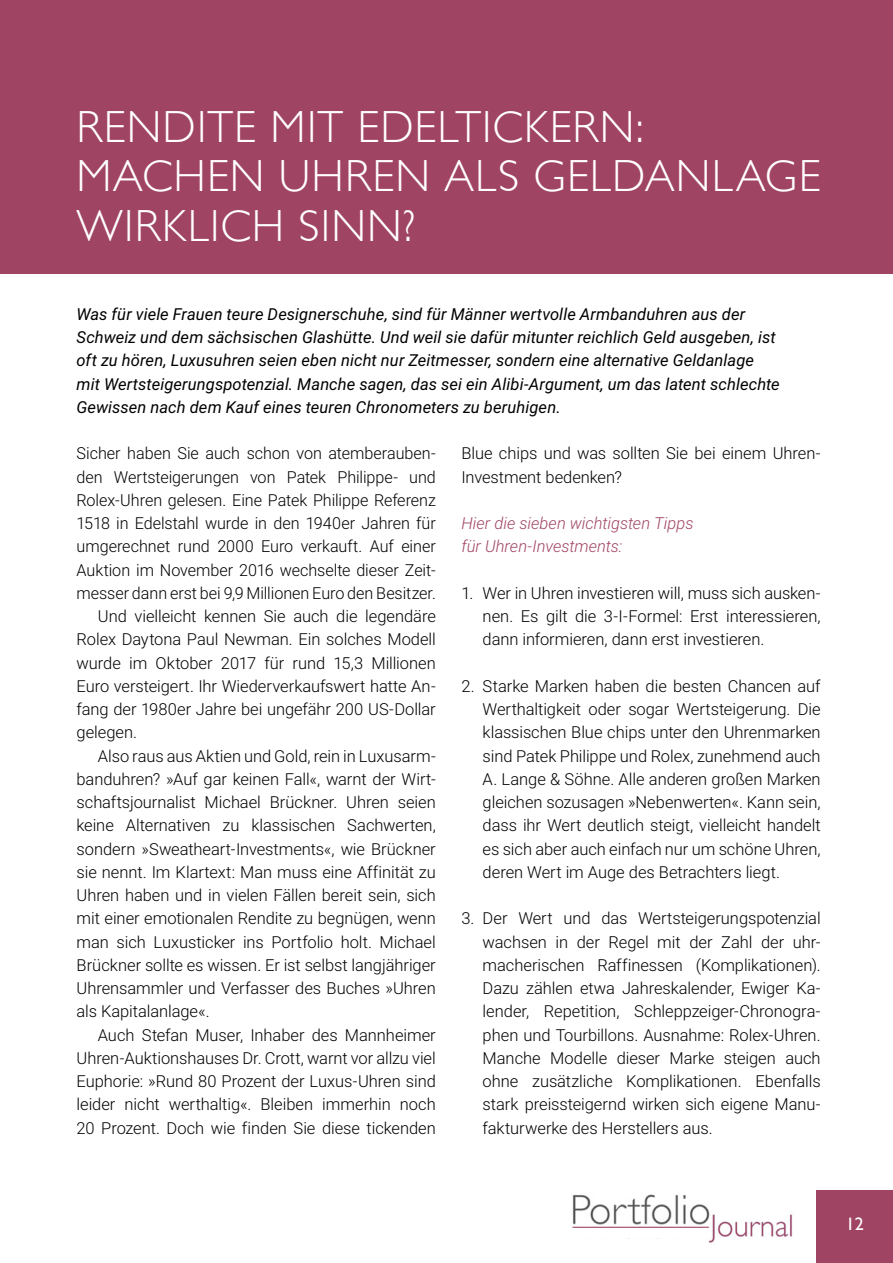
<style>
.page{position:relative;width:893px;height:1263px;background:#fff}
.page>*{position:absolute;margin:0;border:0;box-sizing:border-box;transform-origin:0 0}
.T-Headline{font:300 45px/49.5px "Gill Sans";letter-spacing:.025em;color:#fff}
.t1{font:18px "Gill Sans";color:#fff}
.T-Fließtext{font:300 16.5px/23.2px "Roboto";letter-spacing:-.005em;color:#000;text-align:justify}
.T-Autor_Fließtext_2{font:italic 16.5px/23.2px "Roboto";letter-spacing:.005em;color:#000}
.T-Fließtext_oEZ{font:300 16.5px/23.2px "Roboto";letter-spacing:-.005em;color:#000;text-align:justify}
.T-Fließtext_oEZ-2{font:italic 300 16.5px/23.2px "Roboto";color:#a04463}
</style>
<div class="page">
<div style="left:816px;top:1191px;width:77px;height:72px;background:#a04463"></div>
<img style="left:572px;top:1194px;width:221px;height:49px">
<div style="left:570px;top:1228px;width:141px;height:10px;background:#fff"></div>
<div style="left:0;top:0;width:893px;height:273px;background:#a04463"></div>
<p class="T-Headline" style="left:77px;top:100px;width:746px">RENDITE MIT EDELTICKERN:<br>MACHEN UHREN ALS GELDANLAGE<br>WIRKLICH SINN?</p>
<p class="T-Autor_Fließtext_2" style="left:77px;top:302px;width:705px">Was für viele Frauen teure Designerschuhe, sind für Männer wertvolle Armbanduhren aus der Schweiz und dem sächsischen Glashütte. Und weil sie dafür mitunter reichlich Geld ausgeben, ist oft zu hören, Luxusuhren seien eben nicht nur Zeitmesser, sondern eine alternative Geldanlage mit Wertsteigerungspotenzial. Manche sagen, das sei ein Alibi-Argument, um das latent schlechte Gewissen nach dem Kauf eines teuren Chronometers zu beruhigen.</p>
<p class="T-Fließtext_oEZ" style="left:77px;top:441px;width:361px">Sicher haben Sie auch schon von atemberauben&shy;den Wertsteigerungen von Patek Philippe- und Rolex-Uhren gelesen. Eine Patek Philippe Referenz 1518 in Edelstahl wurde in den 1940er Jahren für umgerechnet rund 2000 Euro verkauft. Auf einer Auktion im November 2016 wechselte dieser Zeit&shy;messer dann erst bei 9,9 Millionen Euro den Besitzer.</p>
<p class="T-Fließtext" style="left:77px;top:604px;width:361px;text-indent:21px">Und vielleicht kennen Sie auch die legendäre Rolex Daytona Paul Newman. Ein solches Modell wurde im Oktober 2017 für rund 15,3 Millionen Euro versteigert. Ihr Wiederverkaufswert hatte An&shy;fang der 1980er Jahre bei ungefähr 200 US-Dollar gelegen.</p>
<p class="T-Fließtext" style="left:77px;top:743px;width:361px;text-indent:21px">Also raus aus Aktien und Gold, rein in Luxusarm&shy;banduhren? »Auf gar keinen Fall«, warnt der Wirt&shy;schaftsjournalist Michael Brückner. Uhren seien keine Alternativen zu klassischen Sachwerten, sondern »Sweatheart-Investments«, wie Brückner sie nennt. Im Klartext: Man muss eine Affinität zu Uhren haben und in vielen Fällen bereit sein, sich mit einer emotionalen Rendite zu begnügen, wenn man sich Luxusticker ins Portfolio holt. Michael Brückner sollte es wissen. Er ist selbst langjähriger Uhrensammler und Verfasser des Buches »Uhren als Kapitalanlage«.</p>
<p class="T-Fließtext" style="left:77px;top:1022px;width:361px;text-indent:21px">Auch Stefan Muser, Inhaber des Mannheimer Uhren-Auktionshauses Dr. Crott, warnt vor allzu viel Euphorie: »Rund 80 Prozent der Luxus-Uhren sind leider nicht werthaltig«. Bleiben immerhin noch 20 Prozent. Doch wie finden Sie diese tickenden</p>
<p class="T-Fließtext" style="left:461px;top:441px;width:361px">Blue chips und was sollten Sie bei einem Uhren-<br>Investment bedenken?</p>
<p class="T-Fließtext_oEZ-2" style="left:461px;top:511px;width:234px">Hier die sieben wichtigsten Tipps für Uhren-Investments:</p>
<p class="T-Fließtext" style="left:483px;top:581px;width:340px;text-indent:-21px">1. Wer in Uhren investieren will, muss sich ausken&shy;nen. Es gilt die 3-I-Formel: Erst interessieren, dann informieren, dann erst investieren.</p>
<p class="T-Fließtext" style="left:483px;top:674px;width:340px;text-indent:-21px">2. Starke Marken haben die besten Chancen auf Werthaltigkeit oder sogar Wertsteigerung. Die klassischen Blue chips unter den Uhrenmarken sind Patek Philippe und Rolex, zunehmend auch A. Lange &amp; Söhne. Alle anderen großen Marken gleichen sozusagen »Nebenwerten«. Kann sein, dass ihr Wert deutlich steigt, vielleicht handelt es sich aber auch einfach nur um schöne Uhren, deren Wert im Auge des Betrachters liegt.</p>
<p class="T-Fließtext" style="left:483px;top:906px;width:340px;text-indent:-21px">3. Der Wert und das Wertsteigerungspotenzial wachsen in der Regel mit der Zahl der uhr&shy;macherischen Raffinessen (Komplikationen).<br>Dazu zählen etwa Jahreskalender, Ewiger Ka&shy;lender, Repetition, Schleppzeiger-Chronogra&shy;phen und Tourbillons. Ausnahme: Rolex-Uhren.<br>Manche Modelle dieser Marke steigen auch ohne zusätzliche Komplikationen. Ebenfalls stark preissteigernd wirken sich eigene Manu&shy;fakturwerke des Herstellers aus.</p>
<p class="t1" style="left:846px;top:1213px;width:19px">12</p>
</div>
